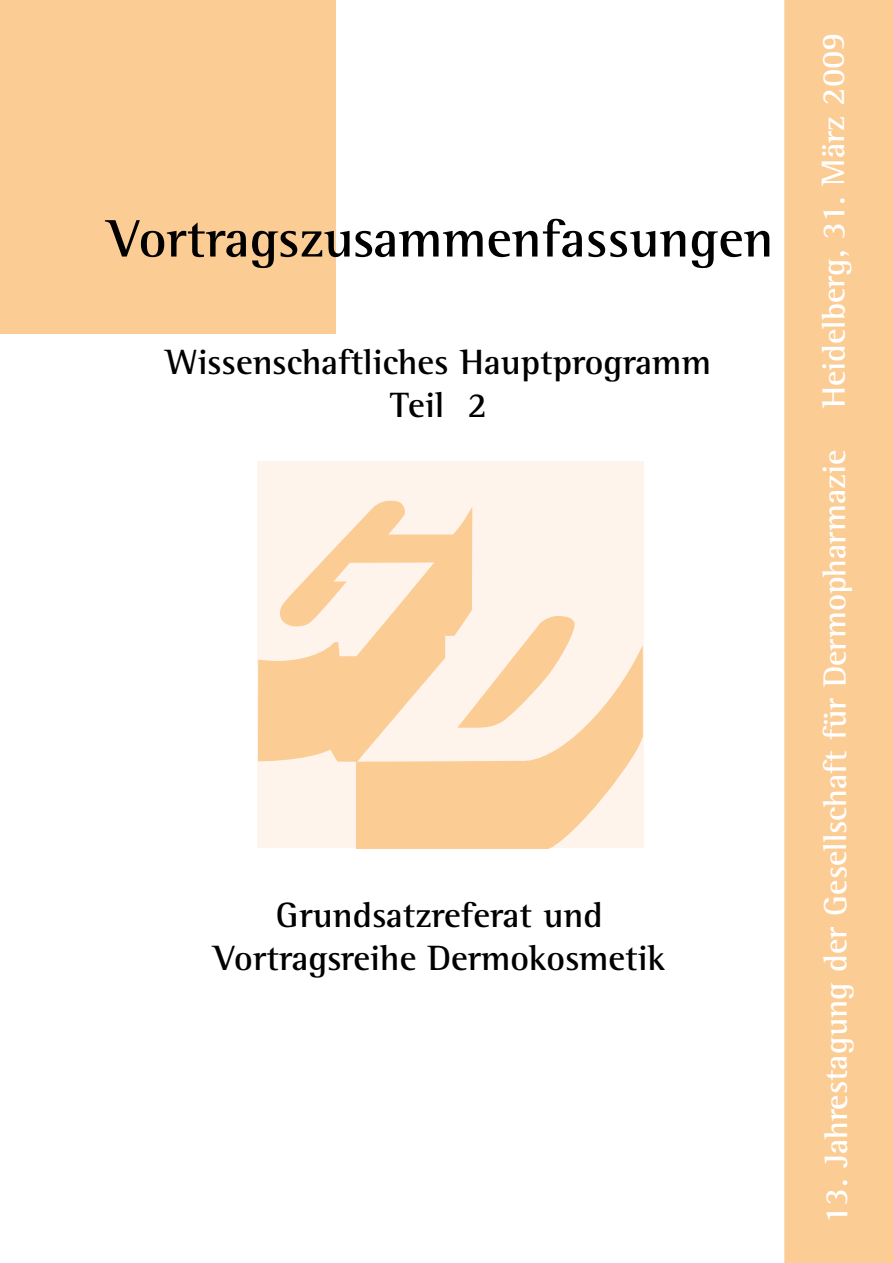
<style>
.page{position:relative;width:893px;height:1263px;background:#fff}
.page>*{position:absolute;margin:0;border:0;box-sizing:border-box;transform-origin:0 0}
.t1{font:700 54px "Agfa Rotis Semi Serif";color:#000}
.t2{font:700 36px/43.2px "Agfa Rotis Semi Serif";color:#000;text-align:center}
.t3{font:700 33px "Agfa Rotis Semi Serif";letter-spacing:-.005em;color:#fff}
</style>
<div class="page">
<div style="left:0;top:0;width:336px;height:334px;background:#fbcc94"></div>
<div style="left:784px;top:0;width:109px;height:1263px;background:#fbcc94"></div>
<div style="left:257px;top:461px;width:387px;height:387px;background:#fef4ec"></div>
<svg style="left:258px;top:500px;width:385px;height:348px"></svg>
<svg style="left:457px;top:615px;width:119px;height:113px"></svg>
<h1 class="t1" style="left:108px;top:206px;width:667px">Vortragszusammenfassungen</h1>
<p class="t2" style="left:166px;top:340px;width:546px">Wissenschaftliches Hauptprogramm<br>Teil 2</p>
<p class="t2" style="left:214px;top:892px;width:453px">Grundsatzreferat und<br>Vortragsreihe Dermokosmetik</p>
<p class="t3" style="left:814px;top:408px;width:378px;rotate:-90deg">Heidelberg, 31. März 2009</p>
<p class="t3" style="left:815px;top:1224px;width:776px;rotate:-90deg">13. Jahrestagung der Gesellschaft für Dermopharmazie</p>
</div>
